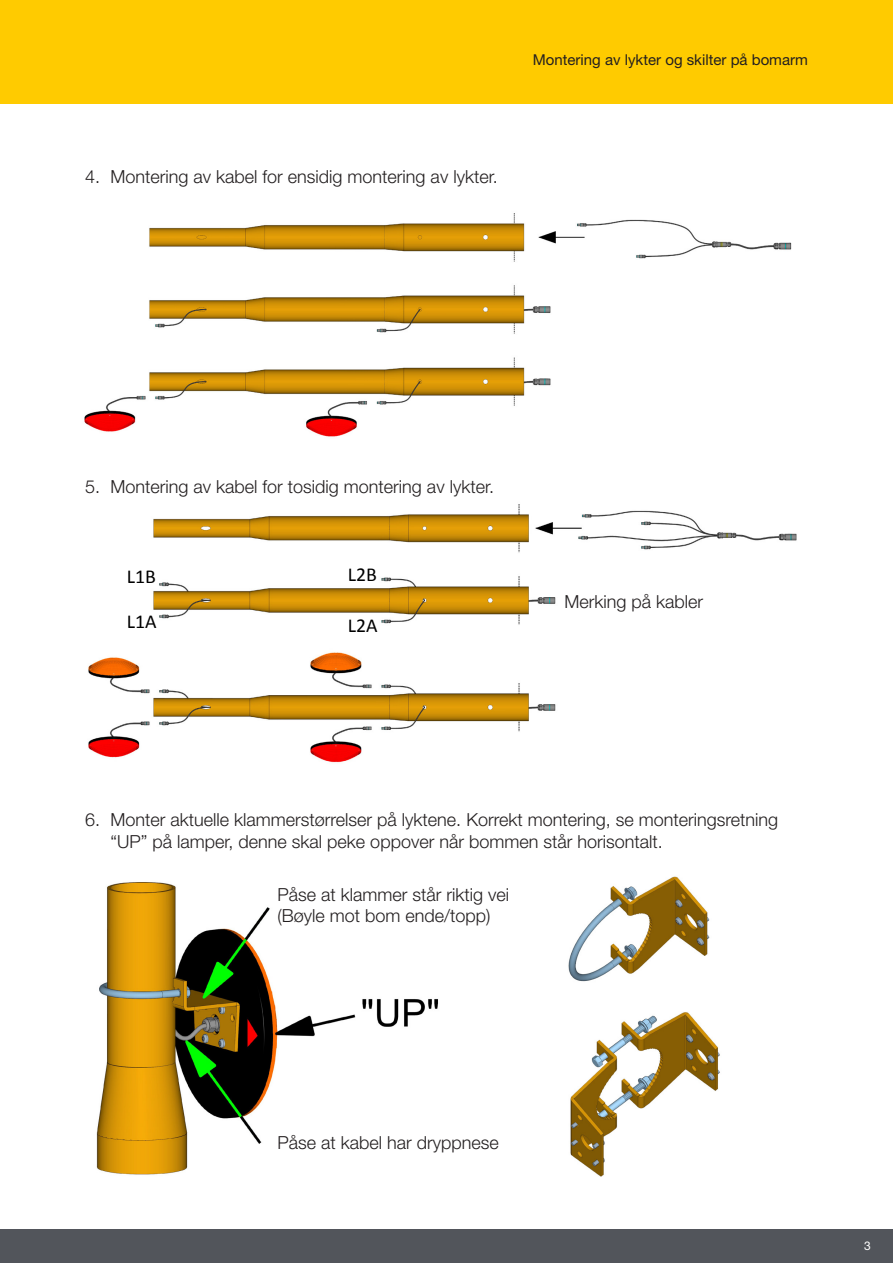
<style>
.page{position:relative;width:893px;height:1263px;background:#fff}
.page>*{position:absolute;margin:0;border:0;box-sizing:border-box;transform-origin:0 0}
.t1{font:19.8px "Calibri";color:#000}
.Helvetica_45{font:300 18px/21.6px "Helvetica Neue LT Std";color:#231f20}
.t2{font:15px "Helvetica Neue LT Std";color:#231f20}
.t3{font:12px "Helvetica Neue LT Std";color:#fff}
</style>
<div class="page">
<div style="left:0;top:1229px;width:893px;height:34px;background:#52555b"></div>
<div style="left:0;top:0;width:893px;height:104px;background:#ffcb00"></div>
<img style="left:84px;top:213px;width:708px;height:224px">
<img style="left:88px;top:504px;width:709px;height:259px">
<img style="left:570px;top:1012px;width:150px;height:165px">
<img style="left:96px;top:882px;width:342px;height:293px">
<img style="left:568px;top:876px;width:142px;height:106px">
<p class="t2" style="left:533px;top:50px;width:277px">Montering av lykter og skilter på bomarm</p>
<p class="Helvetica_45" style="left:85px;top:165px;width:414px">4. Montering av kabel for ensidig montering av lykter.</p>
<p class="Helvetica_45" style="left:85px;top:476px;width:410px">5. Montering av kabel for tosidig montering av lykter.</p>
<p class="t1" style="left:127px;top:564px;width:31px">L1B</p>
<p class="t1" style="left:348px;top:562px;width:31px">L2B</p>
<p class="t1" style="left:127px;top:609px;width:31px">L1A</p>
<p class="t1" style="left:348px;top:613px;width:31px">L2A</p>
<p class="Helvetica_45" style="left:564px;top:591px;width:140px">Merking på kabler</p>
<p class="Helvetica_45" style="left:111px;top:808px;width:669px;text-indent:-26px">6. Monter aktuelle klammerstørrelser på lyktene. Korrekt montering, se monteringsretning “UP” på lamper, denne skal peke oppover når bommen står horisontalt.</p>
<p class="Helvetica_45" style="left:277px;top:883px;width:233px">Påse at klammer står riktig vei</p>
<p class="Helvetica_45" style="left:277px;top:904px;width:215px">(Bøyle mot bom ende/topp)</p>
<p class="Helvetica_45" style="left:277px;top:1132px;width:223px">Påse at kabel har dryppnese</p>
<p class="t3" style="left:864px;top:1238px;width:8px">3</p>
</div>
